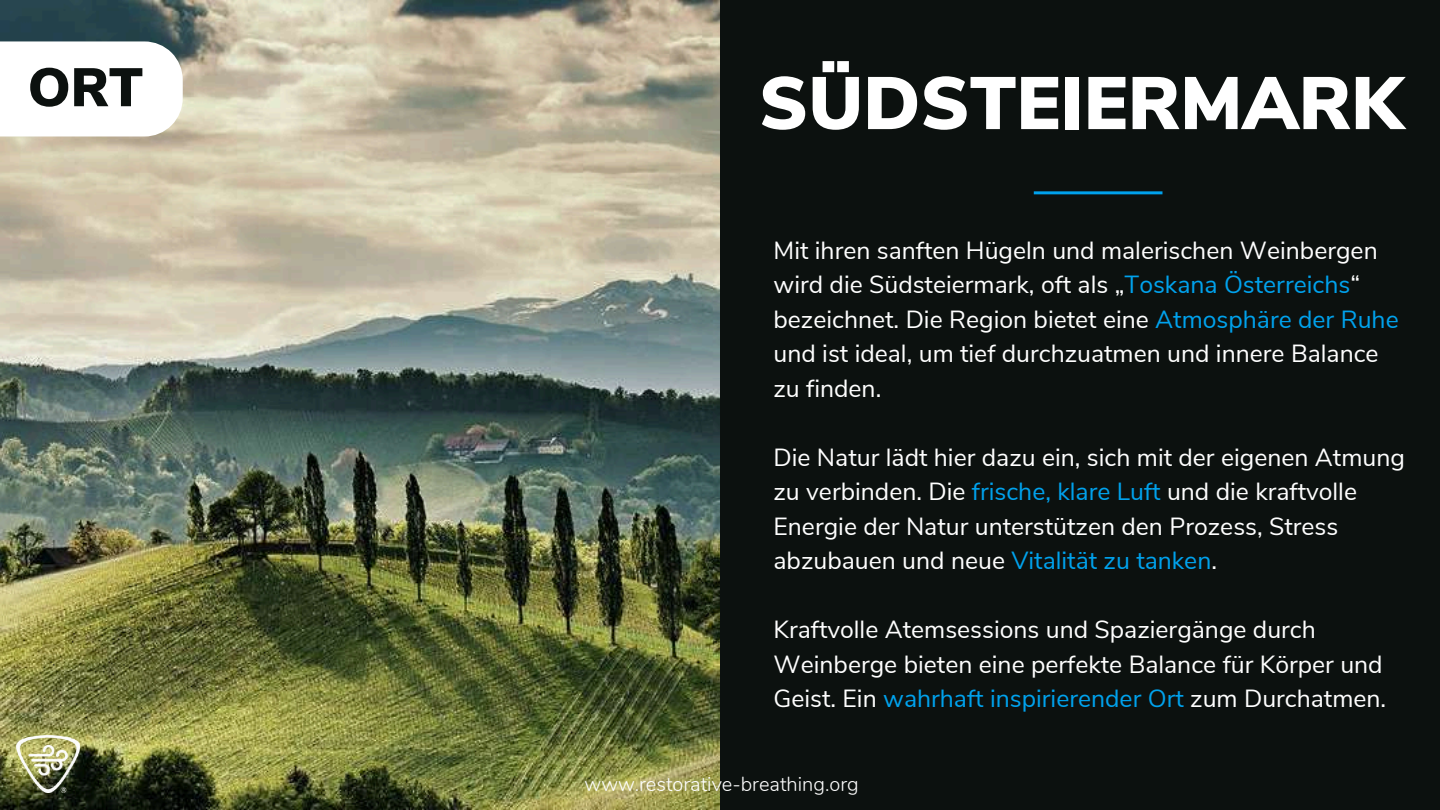
<style>
.page{position:relative;width:1440px;height:810px;background:#0c110f}
.page>*{position:absolute;margin:0;border:0;box-sizing:border-box;transform-origin:0 0}
.t1{font:900 74px "Nunito Sans";color:#fff}
.t2{font:900 54px "Nunito Sans";color:#0c110f}
.t3{font:24.8px/34.5px "Nunito Sans";color:#fff}
.t4{font:300 20px "Nunito";color:#fff}
.s1{color:#00a2ed}
</style>
<div class="page">
<img style="left:0;top:0;width:720px;height:810px">
<hr style="left:1034px;top:191px;width:128px;height:3px;background:#00a2ed">
<div style="left:0;top:41px;width:183px;height:95px;background:#fff"></div>
<img style="left:16px;top:736px;width:63px;height:56px">
<h2 class="t2" style="left:28px;top:52px;width:117px">ORT</h2>
<h1 class="t1" style="left:759px;top:54px;width:645px">SÜDSTEIERMARK</h1>
<p class="t3" style="left:774px;top:233px;width:627px">Mit ihren sanften Hügeln und malerischen Weinbergen wird die Südsteiermark, oft als „<span class="s1">Toskana Österreichs</span>“ bezeichnet. Die Region bietet eine <span class="s1">Atmosphäre der Ruhe </span>und ist ideal, um tief durchzuatmen und innere Balance zu finden.</p>
<p class="t3" style="left:774px;top:440px;width:633px">Die Natur lädt hier dazu ein, sich mit der eigenen Atmung zu verbinden. Die <span class="s1">frische, klare Luft</span> und die kraftvolle Energie der Natur unterstützen den Prozess, Stress abzubauen und neue <span class="s1">Vitalität zu tanken</span>.</p>
<p class="t3" style="left:774px;top:613px;width:614px">Kraftvolle Atemsessions und Spaziergänge durch<br>Weinberge bieten eine perfekte Balance für Körper und<br>Geist. Ein <span class="s1">wahrhaft inspirierender Ort</span> zum Durchatmen.</p>
<p class="t4" style="left:585px;top:771px;width:276px">www.restorative-breathing.org</p>
</div>
